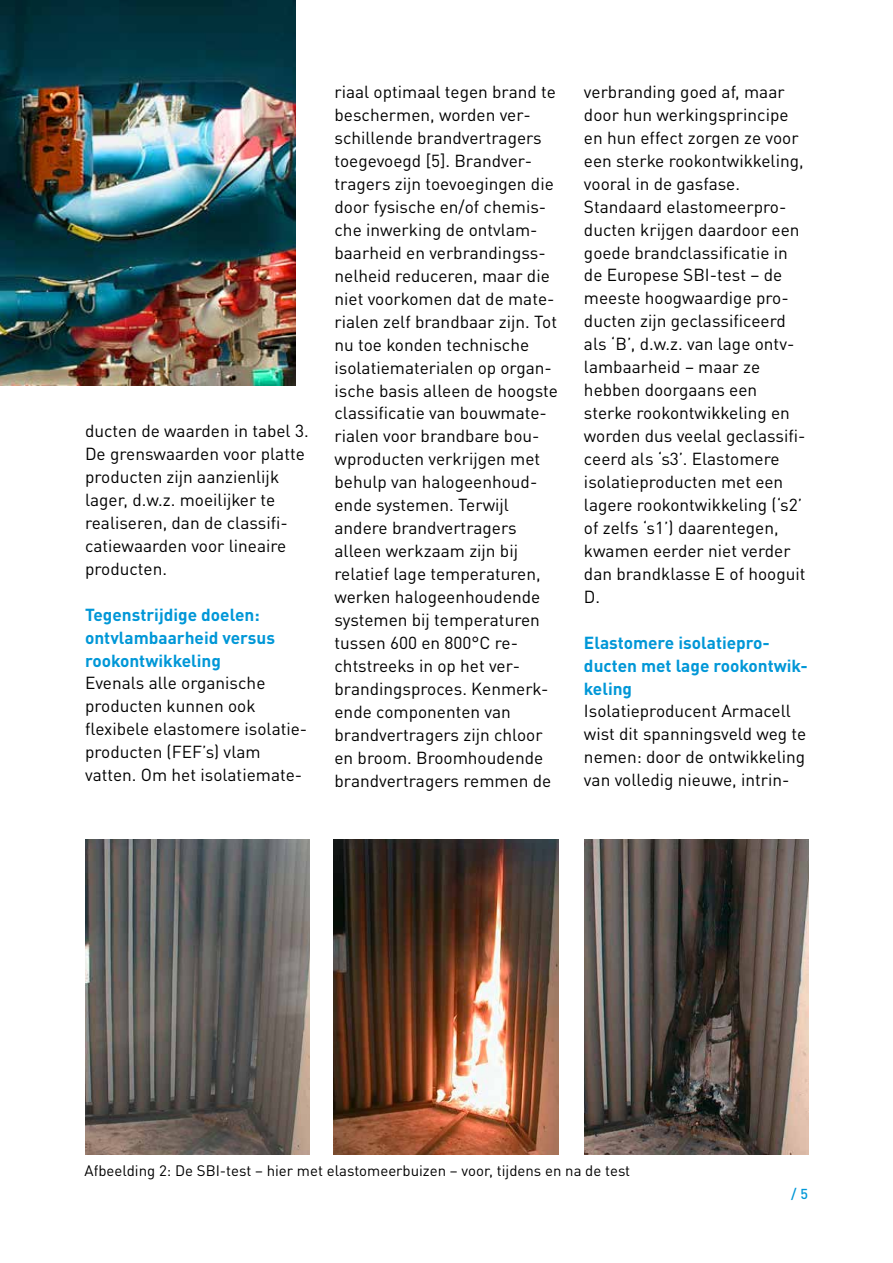
<style>
.page{position:relative;width:893px;height:1263px;background:#fff}
.page>*{position:absolute;margin:0;border:0;box-sizing:border-box;transform-origin:0 0}
.t1{font:17.25px/23px "DIN Pro";color:#000}
.t2{font:700 17.25px/23px "DIN Pro";color:#0097d7}
.t3{font:15px "DIN Pro";color:#000}
.t4{font:500 14.25px "DIN Pro";color:#0097d7}
</style>
<div class="page">
<img style="left:0;top:0;width:295px;height:385px">
<img style="left:86px;top:839px;width:223px;height:315px">
<img style="left:333px;top:839px;width:226px;height:315px">
<img style="left:584px;top:839px;width:224px;height:315px">
<p class="t1" style="left:85px;top:418px;width:225px">ducten de waarden in tabel 3.<br>De grenswaarden voor platte producten zijn aanzienlijk lager, d.w.z. moeilijker te realiseren, dan de classifi&shy;catiewaarden voor lineaire producten.</p>
<p class="t2" style="left:85px;top:601px;width:192px">Tegenstrijdige doelen: ontvlambaarheid versus rookontwikkeling</p>
<p class="t1" style="left:85px;top:670px;width:224px">Evenals alle organische producten kunnen ook flexibele elastomere isolatie&shy;producten (FEF’s) vlam vatten. Om het isolatiemate-</p>
<p class="t1" style="left:334px;top:79px;width:225px">riaal optimaal tegen brand te beschermen, worden ver&shy;schillende brandvertragers toegevoegd [5]. Brandver&shy;tragers zijn toevoegingen die door fysische en/of chemis&shy;che inwerking de ontvlam&shy;baarheid en verbrandingss&shy;nelheid reduceren, maar die niet voorkomen dat de mate&shy;rialen zelf brandbaar zijn. Tot nu toe konden technische isolatiematerialen op organ&shy;ische basis alleen de hoogste classificatie van bouwmate&shy;rialen voor brandbare bou&shy;wproducten verkrijgen met behulp van halogeenhoud&shy;ende systemen. Terwijl andere brandvertragers alleen werkzaam zijn bij relatief lage temperaturen, werken halogeenhoudende systemen bij temperaturen tussen 600 en 800°C re&shy;chtstreeks in op het ver&shy;brandingsproces. Kenmerk&shy;ende componenten van brandvertragers zijn chloor en broom. Broomhoudende brandvertragers remmen de</p>
<p class="t1" style="left:584px;top:78px;width:223px">verbranding goed af, maar door hun werkingsprincipe en hun effect zorgen ze voor een sterke rookontwikkeling, vooral in de gasfase.<br>Standaard elastomeerpro&shy;ducten krijgen daardoor een goede brandclassificatie in de Europese SBI-test – de meeste hoogwaardige pro&shy;ducten zijn geclassificeerd als ‘B’, d.w.z. van lage ontv&shy;lambaarheid – maar ze hebben doorgaans een sterke rookontwikkeling en worden dus veelal geclassifi&shy;ceerd als ‘s3’. Elastomere isolatieproducten met een lagere rookontwikkeling (‘s2’ of zelfs ‘s1’) daarentegen, kwamen eerder niet verder dan brandklasse E of hooguit<br>D.</p>
<p class="t2" style="left:584px;top:629px;width:225px">Elastomere isolatiepro&shy;ducten met lage rookontwik&shy;keling</p>
<p class="t1" style="left:584px;top:698px;width:224px">Isolatieproducent Armacell wist dit spanningsveld weg te nemen: door de ontwikkeling van volledig nieuwe, intrin-</p>
<p class="t3" style="left:85px;top:1159px;width:547px">Afbeelding 2: De SBI-test – hier met elastomeerbuizen – voor, tijdens en na de test</p>
<p class="t4" style="left:791px;top:1183px;width:18px">/ 5</p>
</div>
